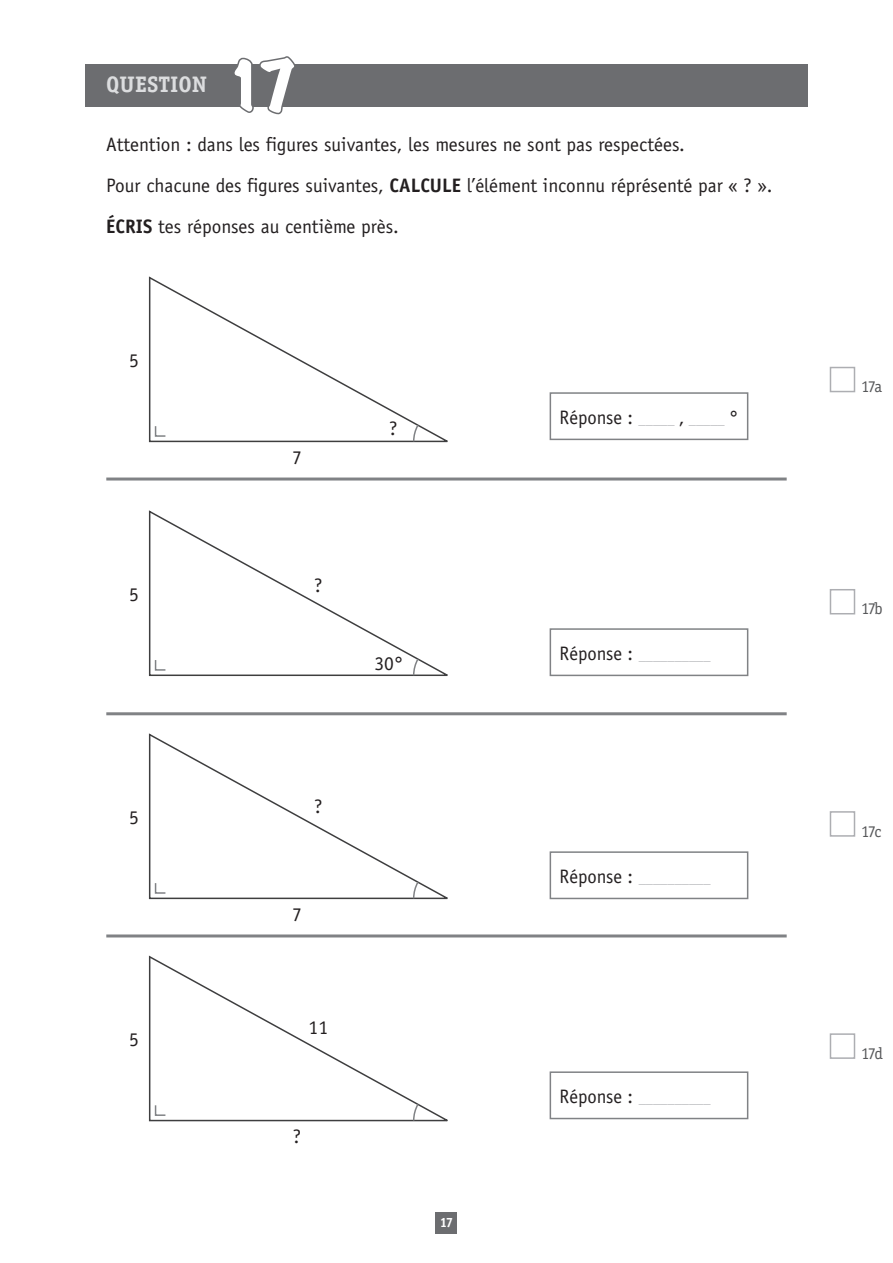
<style>
.page{position:relative;width:893px;height:1263px;background:#fff}
.page>*{position:absolute;margin:0;border:0;box-sizing:border-box;transform-origin:0 0}
.t1{font:expanded 60px "Marker Felt";color:#fff}
.t2{font:700 22.5px "Officina Serif";color:#dcdddf}
.t3{font:19.5px/41px "Officina Sans";color:#231f20}
.t4{font:19.5px "Officina Sans";color:#231f20;scale:.96 1}
.t5{font:16.5px "Officina Serif";letter-spacing:-.1em;color:#57585a}
.t6{font:15px "Officina Sans";color:#bcbdc0;scale:.96 1}
.t7{font:700 13.5px "Officina Serif";color:#fff}
.s1{font-weight:700}
.s2{font-size:15px;color:#bcbdc0}
.s3{font-size:19.5px;color:#231f20}
</style>
<div class="page">
<svg style="left:148px;top:276px;width:300px;height:167px"></svg>
<svg style="left:148px;top:510px;width:300px;height:166px"></svg>
<svg style="left:148px;top:733px;width:300px;height:167px"></svg>
<svg style="left:148px;top:955px;width:300px;height:167px"></svg>
<svg style="left:154px;top:425px;width:13px;height:12px"></svg>
<svg style="left:154px;top:658px;width:13px;height:13px"></svg>
<svg style="left:154px;top:882px;width:13px;height:12px"></svg>
<svg style="left:154px;top:1104px;width:13px;height:13px"></svg>
<svg style="left:412px;top:423px;width:8px;height:20px"></svg>
<svg style="left:412px;top:657px;width:8px;height:19px"></svg>
<svg style="left:412px;top:880px;width:8px;height:20px"></svg>
<svg style="left:412px;top:1102px;width:8px;height:20px"></svg>
<div style="left:85px;top:64px;width:723px;height:42px;background:#6c6d70"></div>
<svg style="left:231px;top:56px;width:67px;height:59px"></svg>
<div style="left:436px;top:1212px;width:21px;height:21px;background:#6c6d70"></div>
<div style="left:830px;top:367px;width:25px;height:25px;border:2px solid #adaeb2"></div>
<div style="left:830px;top:589px;width:25px;height:25px;border:2px solid #adaeb2"></div>
<div style="left:830px;top:811px;width:25px;height:26px;border:2px solid #adaeb2"></div>
<div style="left:830px;top:1033px;width:25px;height:26px;border:2px solid #adaeb2"></div>
<div style="left:550px;top:392px;width:198px;height:48px;border:2px solid #808285"></div>
<div style="left:550px;top:628px;width:198px;height:48px;border:2px solid #808285"></div>
<div style="left:550px;top:851px;width:198px;height:48px;border:2px solid #808285"></div>
<div style="left:550px;top:1071px;width:198px;height:48px;border:2px solid #808285"></div>
<hr style="left:106px;top:477px;width:681px;height:3px;background:#808285">
<hr style="left:106px;top:712px;width:681px;height:3px;background:#808285">
<hr style="left:106px;top:934px;width:681px;height:3px;background:#808285">
<p class="t2" style="left:106px;top:71px;width:65px">QUESTION</p>
<h1 class="t1" style="left:225px;top:39px;width:74px">17</h1>
<p class="t3" style="left:106px;top:124px;width:668px">Attention : dans les figures suivantes, les mesures ne sont pas respectées.<br>Pour chacune des figures suivantes, <span class="s1">CALCULE</span> l’élément inconnu réprésenté par « ? ».<br><span class="s1">ÉCRIS</span> tes réponses au centième près.</p>
<p class="t3" style="left:129px;top:340px;width:11px">5</p>
<p class="t3" style="left:129px;top:574px;width:11px">5</p>
<p class="t3" style="left:129px;top:797px;width:11px">5</p>
<p class="t3" style="left:129px;top:1019px;width:11px">5</p>
<p class="t3" style="left:292px;top:437px;width:11px">7</p>
<p class="t3" style="left:314px;top:565px;width:10px">?</p>
<p class="t3" style="left:389px;top:408px;width:10px">?</p>
<p class="t3" style="left:374px;top:642px;width:31px">30°</p>
<p class="t3" style="left:314px;top:786px;width:10px">?</p>
<p class="t3" style="left:292px;top:894px;width:11px">7</p>
<p class="t3" style="left:309px;top:1007px;width:21px">11</p>
<p class="t3" style="left:293px;top:1116px;width:10px">?</p>
<p class="t7" style="left:440px;top:1214px;width:15px">17</p>
<p class="t4" style="left:560px;top:405px;width:188px">Réponse : <span class="s2">_____</span> , <span class="s2">_____</span> °</p>
<p class="t6" style="left:560px;top:646px;width:159px"><span class="s3">Réponse :</span> __________</p>
<p class="t6" style="left:560px;top:869px;width:159px"><span class="s3">Réponse :</span> __________</p>
<p class="t6" style="left:560px;top:1089px;width:159px"><span class="s3">Réponse :</span> __________</p>
<p class="t5" style="left:861px;top:377px;width:22px">17a</p>
<p class="t5" style="left:861px;top:599px;width:23px">17b</p>
<p class="t5" style="left:861px;top:821px;width:22px">17c</p>
<p class="t5" style="left:861px;top:1044px;width:23px">17d</p>
</div>
